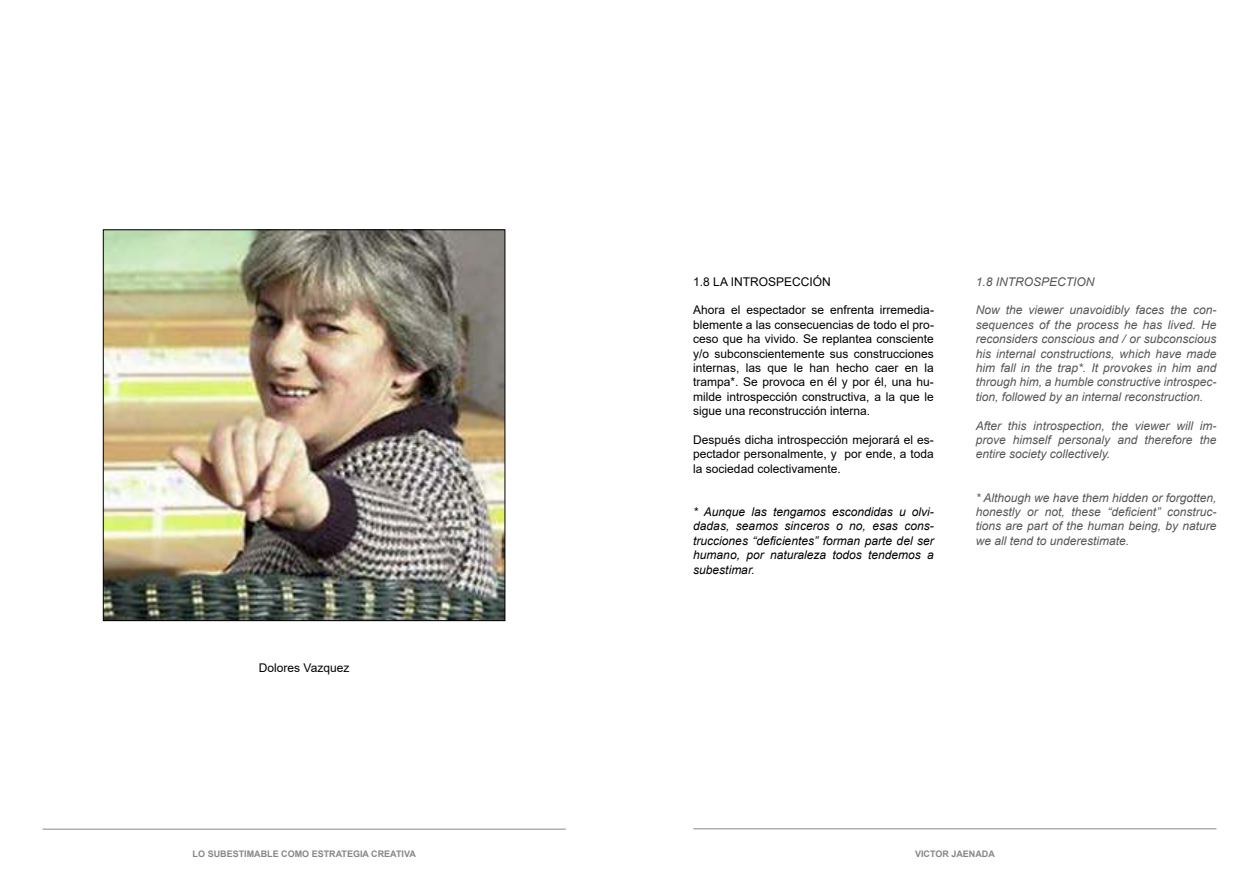
<style>
.page{position:relative;width:1259px;height:893px;background:#fff}
.page>*{position:absolute;margin:0;border:0;box-sizing:border-box;transform-origin:0 0}
.t1{font:italic 12px/14.4px "Arial";color:#575656;text-align:justify}
.t2{font:12px/14.4px "Arial";color:#000;text-align:justify}
.t3{font:italic 12px/14.4px "Arial";color:#000;text-align:justify}
.t4{font:700 9px "Arial";color:#878786}
</style>
<div class="page">
<hr style="left:693px;top:828px;width:523px;height:1px;background:#878786">
<hr style="left:43px;top:829px;width:523px;height:1px;background:#878786">
<img style="left:105px;top:231px;width:398px;height:388px">
<div style="left:103px;top:229px;width:402px;height:392px;border:1px solid #000"></div>
<p class="t2" style="left:259px;top:661px;width:92px">Dolores Vazquez</p>
<p class="t2" style="left:693px;top:274px;width:139px">1.8 LA INTROSPECCIÓN</p>
<p class="t2" style="left:693px;top:304px;width:242px">Ahora el espectador se enfrenta irremedia&shy;blemente a las consecuencias de todo el pro&shy;ceso que ha vivido. Se replantea consciente y/o subconscientemente sus construcciones internas, las que le han hecho caer en la trampa*. Se provoca en él y por él, una hu&shy;milde introspección constructiva, a la que le sigue una reconstrucción interna.</p>
<p class="t2" style="left:693px;top:434px;width:242px">Después dicha introspección mejorará el es&shy;pectador personalmente, y por ende, a toda la sociedad colectivamente.</p>
<p class="t3" style="left:693px;top:506px;width:242px">* Aunque las tengamos escondidas u olvi&shy;dadas, seamos sinceros o no, esas cons&shy;trucciones “deficientes” forman parte del ser humano, por naturaleza todos tendemos a subestimar.</p>
<p class="t1" style="left:975px;top:275px;width:120px">1.8 INTROSPECTION</p>
<p class="t1" style="left:975px;top:304px;width:242px">Now the viewer unavoidibly faces the con&shy;sequences of the process he has lived. He reconsiders conscious and / or subconscious his internal constructions, which have made him fall in the trap*. It provokes in him and through him, a humble constructive introspec&shy;tion, followed by an internal reconstruction.</p>
<p class="t1" style="left:975px;top:419px;width:242px">After this introspection, the viewer will im&shy;prove himself personaly and therefore the entire society collectively.</p>
<p class="t1" style="left:975px;top:491px;width:242px">* Although we have them hidden or forgotten, honestly or not, these “deficient” construc&shy;tions are part of the human being, by nature we all tend to underestimate.</p>
<p class="t4" style="left:193px;top:849px;width:225px">LO SUBESTIMABLE COMO ESTRATEGIA CREATIVA</p>
<p class="t4" style="left:915px;top:849px;width:81px">VICTOR JAENADA</p>
</div>
